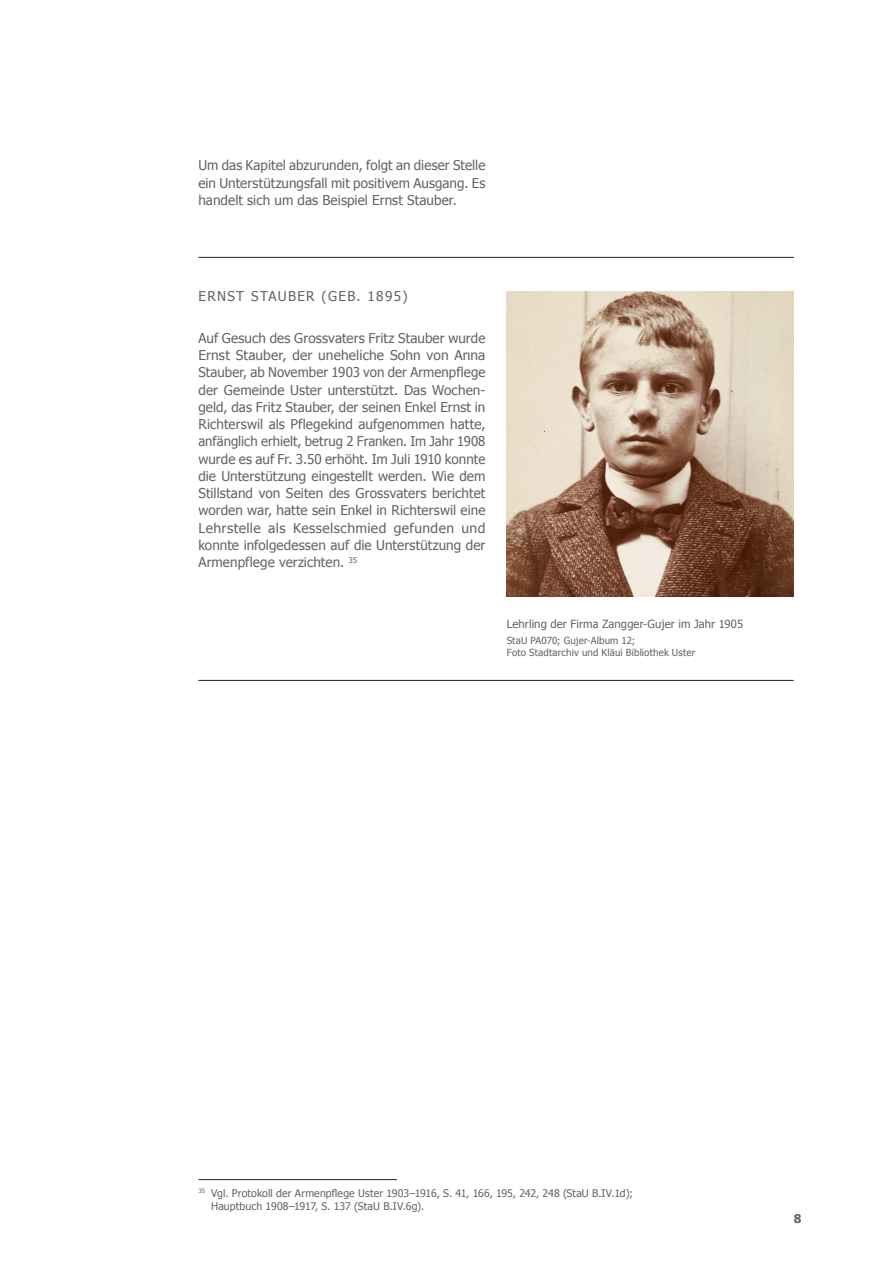
<style>
.page{position:relative;width:893px;height:1263px;background:#fff}
.page>*{position:absolute;margin:0;border:0;box-sizing:border-box;transform-origin:0 0}
.t1{font:13.5px/17.2px "Tahoma";letter-spacing:.005em;color:#636366;text-align:justify}
.t2{font:13.5px "Tahoma";letter-spacing:.1em;color:#636366}
.t3{font:700 12px "Tahoma";color:#636366}
.t4{font:11.25px "Tahoma";letter-spacing:.01em;color:#636366}
.t5{font:10.5px/13.5px "Tahoma";letter-spacing:.01em;color:#636366}
.t6{font:9.75px/12px "Tahoma";letter-spacing:.015em;color:#636366}
</style>
<div class="page">
<hr style="left:198px;top:1179px;width:199px;height:1px;background:#231f20">
<img style="left:507px;top:291px;width:286px;height:306px">
<hr style="left:198px;top:257px;width:596px;height:1px;background:#231f20">
<hr style="left:198px;top:680px;width:596px;height:1px;background:#231f20">
<p class="t1" style="left:198px;top:156px;width:289px">Um das Kapitel abzurunden, folgt an dieser Stelle ein Unterstützungsfall mit positivem Ausgang. Es handelt sich um das Beispiel Ernst Stauber.</p>
<p class="t2" style="left:198px;top:287px;width:211px">ERNST STAUBER (GEB. 1895)</p>
<p class="t1" style="left:198px;top:329px;width:289px">Auf Gesuch des Grossvaters Fritz Stauber wurde Ernst Stauber, der uneheliche Sohn von Anna Stauber, ab November 1903 von der Armenpflege der Gemeinde Uster unterstützt. Das Wochen&shy;geld, das Fritz Stauber, der seinen Enkel Ernst in Richterswil als Pflegekind aufgenommen hatte, anfänglich erhielt, betrug 2 Franken. Im Jahr 1908 wurde es auf Fr. 3.50 erhöht. Im Juli 1910 konnte die Unterstützung eingestellt werden. Wie dem Stillstand von Seiten des Grossvaters berichtet worden war, hatte sein Enkel in Richterswil eine Lehrstelle als Kesselschmied gefunden und konnte infolgedessen auf die Unterstützung der Armenpflege verzichten. <sup>35</sup></p>
<p class="t4" style="left:507px;top:616px;width:238px">Lehrling der Firma Zangger-Gujer im Jahr 1905</p>
<p class="t6" style="left:507px;top:634px;width:190px">StaU PA070; Gujer-Album 12;<br>Foto Stadtarchiv und Kläui Bibliothek Uster</p>
<p class="t5" style="left:211px;top:1186px;width:423px;text-indent:-13px"><sup>35</sup> Vgl. Protokoll der Armenpflege Uster 1903–1916, S. 41, 166, 195, 242, 248 (StaU B.IV.1d);<br>Hauptbuch 1908–1917, S. 137 (StaU B.IV.6g).</p>
<p class="t3" style="left:794px;top:1210px;width:9px">8</p>
</div>
